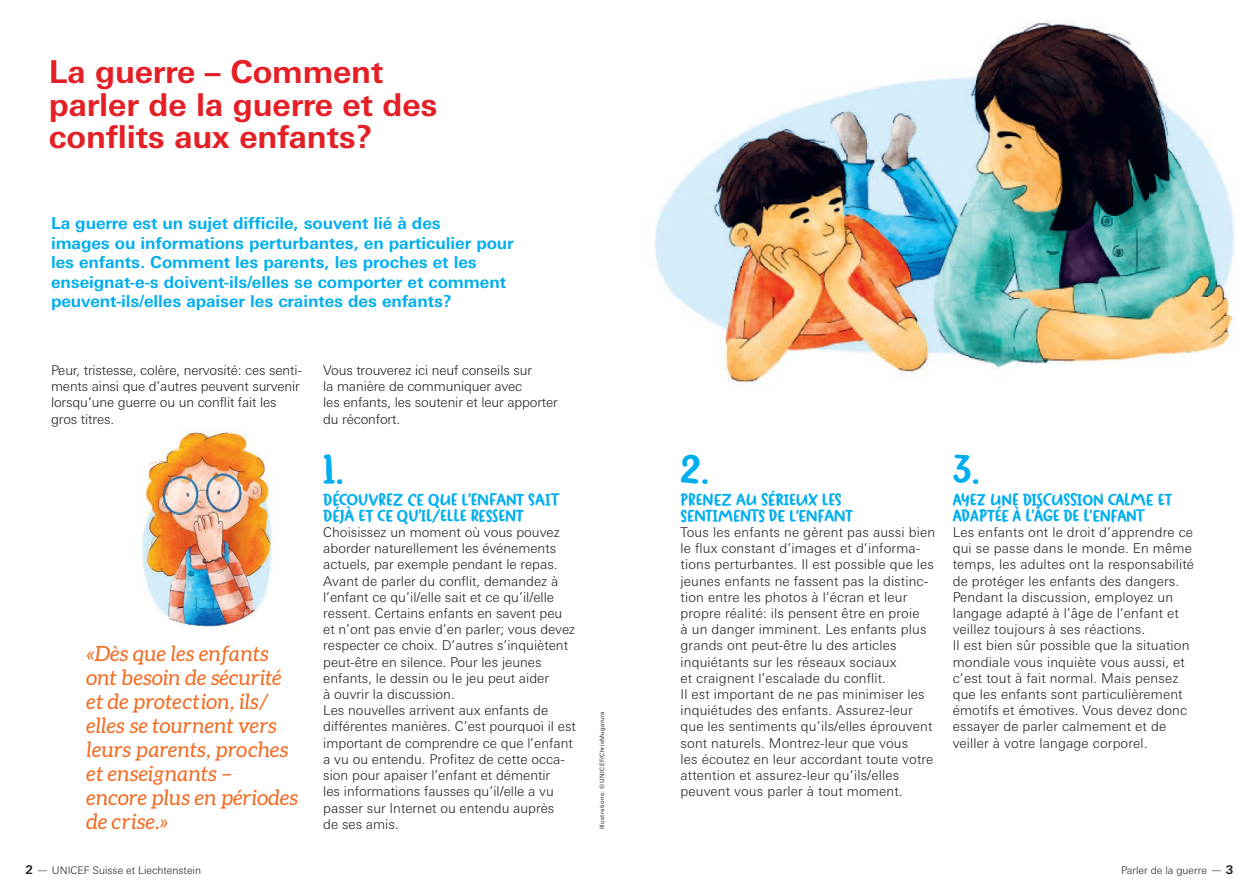
<style>
.page{position:relative;width:1259px;height:893px;background:#fff}
.page>*{position:absolute;margin:0;border:0;box-sizing:border-box;transform-origin:0 0}
.t1{font:700 39px "Duffy Script";color:#00aeef}
.t2{font:700 31.5px/32.4px "Univers Next Pro";letter-spacing:-.005em;color:#e41f25}
.t3{font:italic 21px/24px "Aleo";letter-spacing:.01em;color:#f36a21}
.t4{font:700 16.5px/19.5px "Univers Next Pro";letter-spacing:-.005em;color:#00aeef}
.t5{font:700 16.5px/16.2px "Duffy Script";letter-spacing:-.005em;color:#00aeef}
.t6{font:300 13.5px/16.2px "Univers Next Pro";letter-spacing:.01em;color:#231f20}
.t7{font:300 13.5px/16.2px "Univers Next Pro";letter-spacing:-.01em;color:#231f20}
.t8{font:300 10.5px "Univers Next Pro";color:#231f20}
.t9{font:6px "Univers Next Pro";letter-spacing:.05em;color:#231f20}
.s1{font-weight:700;font-size:12px}
.s2{font-size:12px}
</style>
<div class="page">
<img style="left:654px;top:21px;width:580px;height:365px">
<img style="left:142px;top:431px;width:130px;height:196px">
<h2 class="t2" style="left:49px;top:56px;width:390px">La guerre – Comment parler de la guerre et des conflits aux enfants?</h2>
<p class="t4" style="left:51px;top:214px;width:464px">La guerre est un sujet difficile, souvent lié à des<br>images ou informations perturbantes, en particulier pour les enfants. Comment les parents, les proches et les enseignat-e-s doivent-ils/elles se comporter et comment peuvent-ils/elles apaiser les craintes des enfants?</p>
<p class="t7" style="left:51px;top:362px;width:252px">Peur, tristesse, colère, nervosité: ces senti&shy;ments ainsi que d’autres peuvent survenir lorsqu’une guerre ou un conflit fait les gros titres.</p>
<h3 class="t3" style="left:86px;top:641px;width:213px">«Dès que les enfants ont besoin de sécurité et de protection, ils/ elles se tournent vers leurs parents, proches et enseignants –<br>encore plus en périodes de crise.»</h3>
<p class="t7" style="left:323px;top:362px;width:236px">Vous trouverez ici neuf conseils sur<br>la manière de communiquer avec<br>les enfants, les soutenir et leur apporter du réconfort.</p>
<h1 class="t1" style="left:323px;top:444px;width:23px">1.</h1>
<p class="t5" style="left:323px;top:491px;width:237px">DÉCOUVREZ CE QUE L’ENFANT SAIT<br>DÉJÀ ET CE QU’IL/ELLE RESSENT</p>
<p class="t6" style="left:323px;top:524px;width:254px">Choisissez un moment où vous pouvez aborder naturellement les événements actuels, par exemple pendant le repas.<br>Avant de parler du conflit, demandez à l’enfant ce qu’il/elle sait et ce qu’il/elle ressent. Certains enfants en savent peu et n’ont pas envie d’en parler; vous devez respecter ce choix. D’autres s’inquiètent peut-être en silence. Pour les jeunes enfants, le dessin ou le jeu peut aider<br>à ouvrir la discussion.<br>Les nouvelles arrivent aux enfants de différentes manières. C’est pourquoi il est important de comprendre ce que l’enfant a vu ou entendu. Profitez de cette occa&shy;sion pour apaiser l’enfant et démentir<br>les informations fausses qu’il/elle a vu passer sur Internet ou entendu auprès<br>de ses amis.</p>
<p class="t9" style="left:598px;top:829px;width:120px;rotate:-90deg">Illustrations: © UNICEF/ChrisMugarura</p>
<h1 class="t1" style="left:680px;top:444px;width:31px">2.</h1>
<p class="t5" style="left:680px;top:491px;width:174px">PRENEZ AU SÉRIEUX LES<br>SENTIMENTS DE L’ENFANT</p>
<p class="t6" style="left:680px;top:524px;width:256px">Tous les enfants ne gèrent pas aussi bien le flux constant d’images et d’informa&shy;tions perturbantes. Il est possible que les jeunes enfants ne fassent pas la distinc&shy;tion entre les photos à l’écran et leur propre réalité: ils pensent être en proie<br>à un danger imminent. Les enfants plus grands ont peut-être lu des articles inquiétants sur les réseaux sociaux<br>et craignent l’escalade du conflit.<br>Il est important de ne pas minimiser les inquiétudes des enfants. Assurez-leur que les sentiments qu’ils/elles éprouvent sont naturels. Montrez-leur que vous<br>les écoutez en leur accordant toute votre attention et assurez-leur qu’ils/elles peuvent vous parler à tout moment.</p>
<h1 class="t1" style="left:952px;top:444px;width:29px">3.</h1>
<p class="t5" style="left:952px;top:491px;width:221px">AYEZ UNE DISCUSSION CALME ET<br>ADAPTÉE À L’ÂGE DE L’ENFANT</p>
<p class="t6" style="left:952px;top:524px;width:243px">Les enfants ont le droit d’apprendre ce qui se passe dans le monde. En même temps, les adultes ont la responsabilité de protéger les enfants des dangers.<br>Pendant la discussion, employez un langage adapté à l’âge de l’enfant et veillez toujours à ses réactions.<br>Il est bien sûr possible que la situation mondiale vous inquiète vous aussi, et c’est tout à fait normal. Mais pensez que les enfants sont particulièrement émotifs et émotives. Vous devez donc essayer de parler calmement et de veiller à votre langage corporel.</p>
<p class="t8" style="left:26px;top:864px;width:177px"><span class="s1">2</span> <span class="s2">—</span> UNICEF Suisse et Liechtenstein</p>
<p class="t8" style="left:1121px;top:864px;width:114px">Parler de la guerre <span class="s2">—</span> <span class="s1">3</span></p>
</div>
